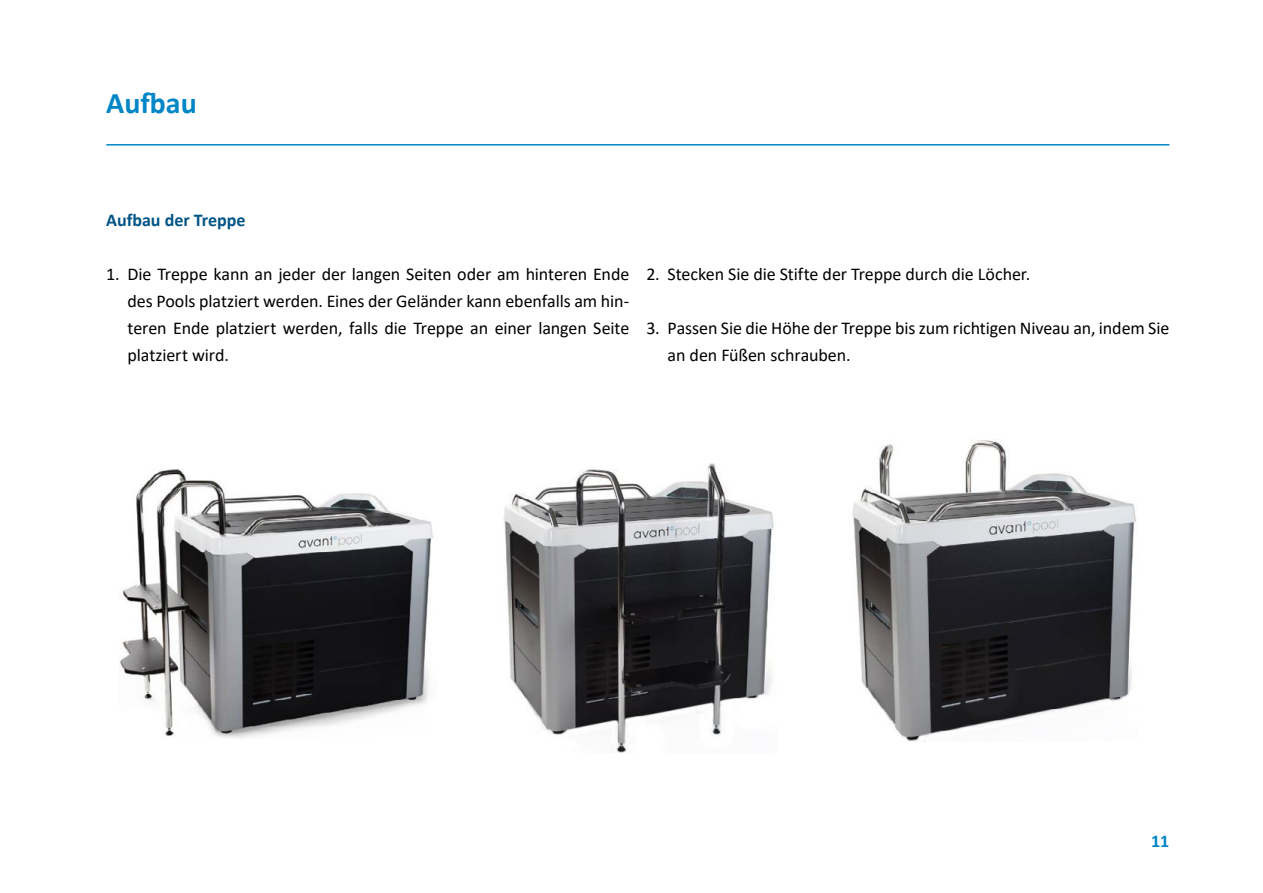
<style>
.page{position:relative;width:1263px;height:893px;background:#fff}
.page>*{position:absolute;margin:0;border:0;box-sizing:border-box;transform-origin:0 0}
.t1{font:700 30px "Calibri";color:#0086c7}
.t2{font:18px/27px "Calibri";letter-spacing:-.005em;color:#000;text-align:justify}
.t3{font:700 18px "Calibri";color:#005485}
.t4{font:700 18px "Calibri";color:#0086c7}
</style>
<div class="page">
<hr style="left:106px;top:144px;width:1063px;height:2px;background:#0086c7">
<img style="left:120px;top:469px;width:313px;height:269px">
<img style="left:503px;top:463px;width:271px;height:289px">
<img style="left:852px;top:440px;width:284px;height:302px">
<h1 class="t1" style="left:106px;top:82px;width:92px">Aufbau</h1>
<p class="t3" style="left:106px;top:207px;width:141px">Aufbau der Treppe</p>
<p class="t2" style="left:128px;top:260px;width:503px;text-indent:-21px">1. Die Treppe kann an jeder der langen Seiten oder am hinteren Ende des Pools platziert werden. Eines der Geländer kann ebenfalls am hin&shy;teren Ende platziert werden, falls die Treppe an einer langen Seite platziert wird.</p>
<p class="t2" style="left:646px;top:260px;width:386px">2. Stecken Sie die Stifte der Treppe durch die Löcher.</p>
<p class="t2" style="left:668px;top:314px;width:503px;text-indent:-21px">3. Passen Sie die Höhe der Treppe bis zum richtigen Niveau an, indem Sie an den Füßen schrauben.</p>
<p class="t4" style="left:1151px;top:828px;width:20px">11</p>
</div>
